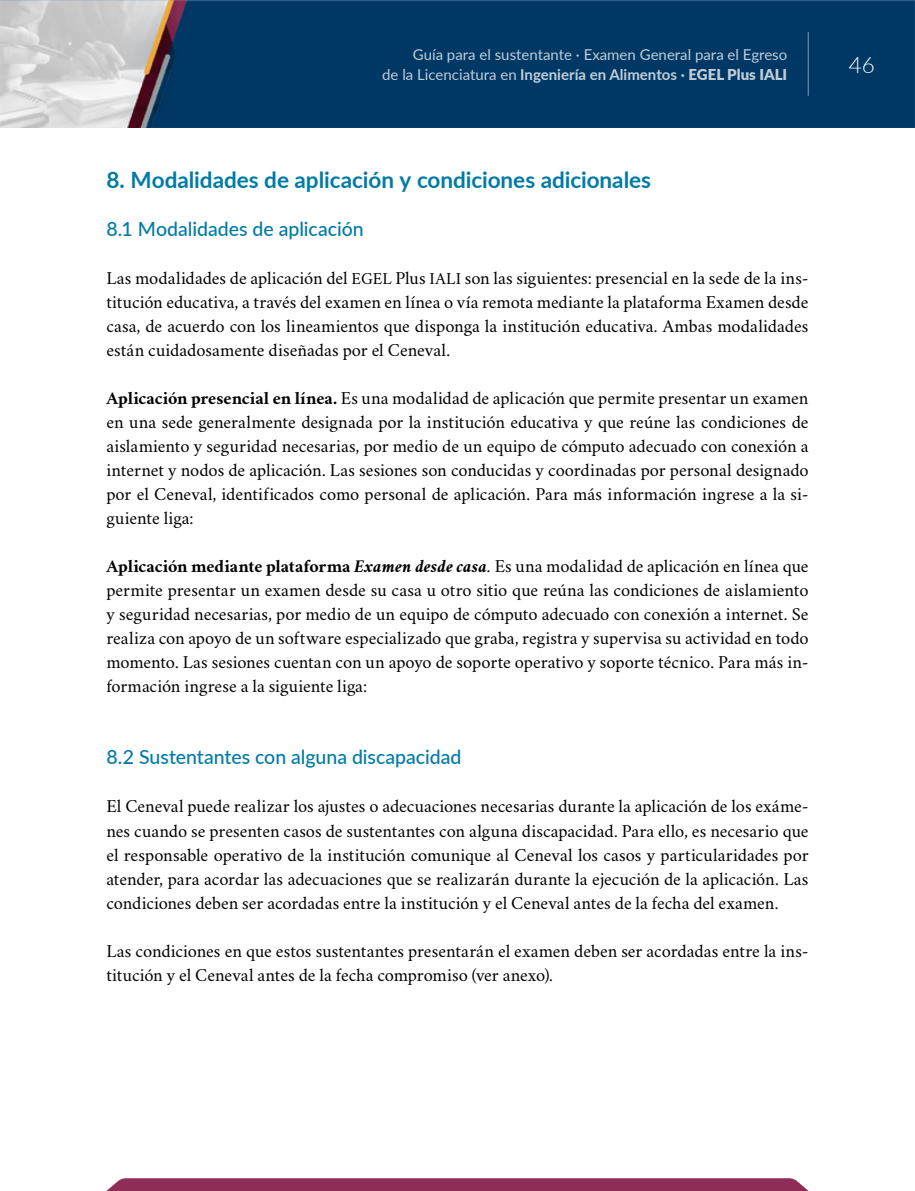
<style>
.page{position:relative;width:915px;height:1191px;background:#fff}
.page>*{position:absolute;margin:0;border:0;box-sizing:border-box;transform-origin:0 0}
.t1{font:700 22.5px "Lato";color:#007ba6}
.t2{font:300 22.5px "Lato";color:#fff}
.t3{font:500 19.5px "Lato";color:#007ba6}
.t4{font:18px/24px "Crimson";color:#000;text-align:justify}
.t5{font:15px/19.5px "Lato";color:#fff;text-align:right}
.s1{font-weight:700}
.s2{font-weight:900}
.s3{font-size:16.5px}
.s4{font-weight:700;font-style:italic}
.s5{font-style:italic}
</style>
<div class="page">
<img style="left:0;top:0;width:914px;height:128px">
<svg style="left:106px;top:1178px;width:702px;height:13px;background:#94355c"></svg>
<hr style="left:807px;top:32px;width:1px;height:63px;background:#fff">
<p class="t5" style="left:382px;top:44px;width:406px">Guía para el sustentante · Examen General para el Egreso<br>de la Licenciatura en <span class="s1">Ingeniería en Alimentos ·</span> <span class="s2">EGEL Plus IALI</span></p>
<p class="t2" style="left:848px;top:49px;width:28px">46</p>
<p class="t1" style="left:106px;top:163px;width:546px">8. Modalidades de aplicación y condiciones adicionales</p>
<p class="t3" style="left:106px;top:215px;width:259px">8.1 Modalidades de aplicación</p>
<p class="t4" style="left:106px;top:265px;width:703px">Las modalidades de aplicación del <span class="s3">EGEL</span> Plus <span class="s3">IALI</span> son las siguientes: presencial en la sede de la ins&shy;titución educativa, a través del examen en línea o vía remota mediante la plataforma Examen desde casa, de acuerdo con los lineamientos que disponga la institución educativa. Ambas modalidades están cuidadosamente diseñadas por el Ceneval.</p>
<p class="t4" style="left:106px;top:385px;width:703px"><span class="s1">Aplicación presencial en línea.</span> Es una modalidad de aplicación que permite presentar un examen en una sede generalmente designada por la institución educativa y que reúne las condiciones de aislamiento y seguridad necesarias, por medio de un equipo de cómputo adecuado con conexión a internet y nodos de aplicación. Las sesiones son conducidas y coordinadas por personal designado por el Ceneval, identificados como personal de aplicación. Para más información ingrese a la si&shy;guiente liga:</p>
<p class="t4" style="left:106px;top:553px;width:703px"><span class="s1">Aplicación mediante plataforma</span> <span class="s4">Examen desde casa</span><span class="s5">.</span> Es una modalidad de aplicación en línea que permite presentar un examen desde su casa u otro sitio que reúna las condiciones de aislamiento y seguridad necesarias, por medio de un equipo de cómputo adecuado con conexión a internet. Se realiza con apoyo de un software especializado que graba, registra y supervisa su actividad en todo momento. Las sesiones cuentan con un apoyo de soporte operativo y soporte técnico. Para más in&shy;formación ingrese a la siguiente liga:</p>
<p class="t3" style="left:106px;top:743px;width:356px">8.2 Sustentantes con alguna discapacidad</p>
<p class="t4" style="left:106px;top:793px;width:703px">El Ceneval puede realizar los ajustes o adecuaciones necesarias durante la aplicación de los exáme&shy;nes cuando se presenten casos de sustentantes con alguna discapacidad. Para ello, es necesario que el responsable operativo de la institución comunique al Ceneval los casos y particularidades por atender, para acordar las adecuaciones que se realizarán durante la ejecución de la aplicación. Las condiciones deben ser acordadas entre la institución y el Ceneval antes de la fecha del examen.</p>
<p class="t4" style="left:106px;top:937px;width:703px">Las condiciones en que estos sustentantes presentarán el examen deben ser acordadas entre la ins&shy;titución y el Ceneval antes de la fecha compromiso (ver anexo).</p>
</div>
